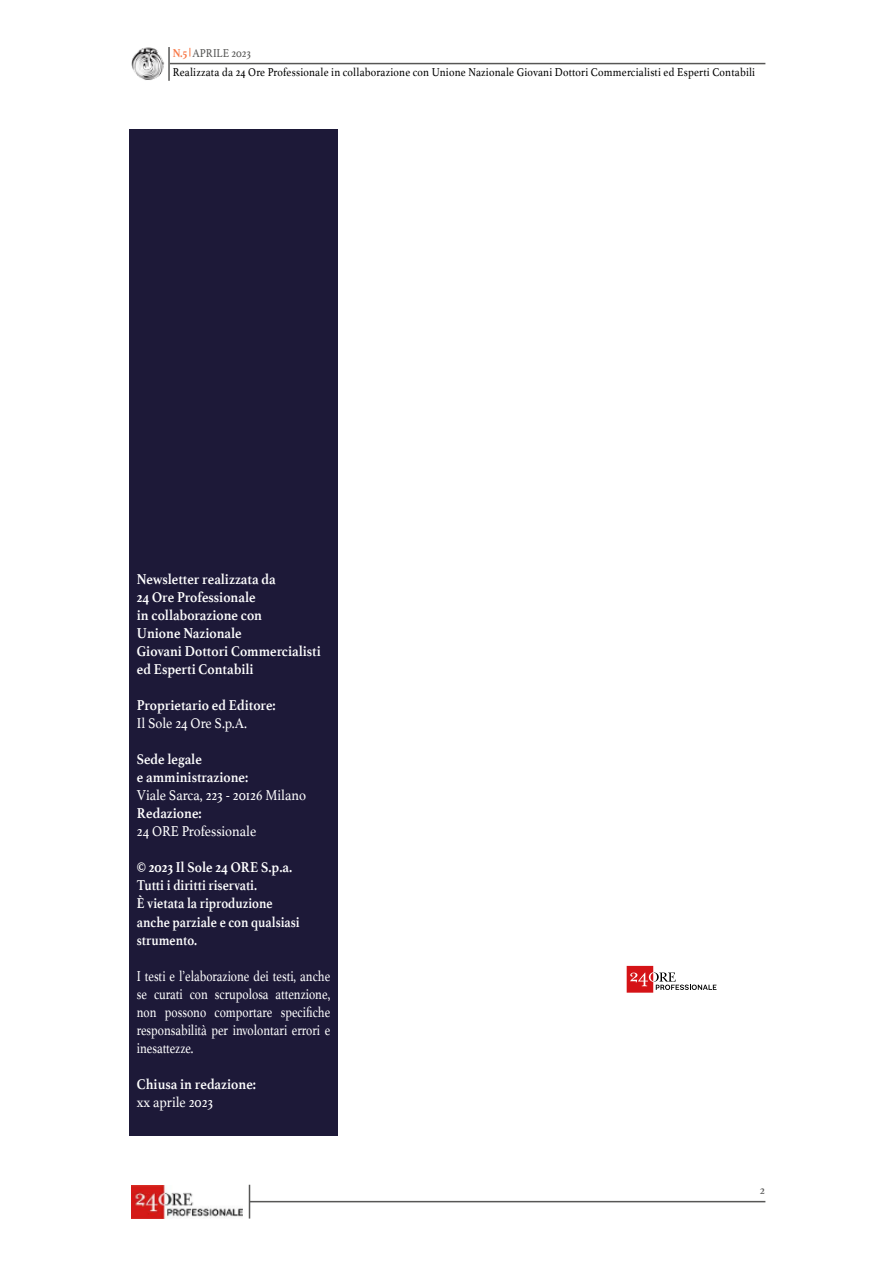
<style>
.page{position:relative;width:893px;height:1263px;background:#fff}
.page>*{position:absolute;margin:0;border:0;box-sizing:border-box;transform-origin:0 0}
.t1{font:700 15px/18px "Athelas";color:#fff;scale:.9 1}
.t2{font:15px/18px "Athelas";color:#fff;text-align:justify;scale:.8 1}
.t3{font:15px "Athelas";color:#fff;scale:.9 1}
.t4{font:12px "Athelas";letter-spacing:.02em;color:#000;scale:.88 1}
.t5{font:12px "Athelas";color:#575756;scale:.9 1}
.t6{font:12px "Athelas";color:#575756}
.s1{font-weight:700;color:#f87847}
</style>
<div class="page">
<img style="left:131px;top:47px;width:34px;height:33px;border-radius:17px">
<div style="left:131px;top:46px;width:34px;height:35px;border:1px solid #fff;border-radius:50%"></div>
<hr style="left:168px;top:47px;width:2px;height:34px;background:#575756">
<hr style="left:170px;top:63px;width:595px;height:1px;background:#575756">
<hr style="left:250px;top:1201px;width:515px;height:1px;background:#575756">
<hr style="left:249px;top:1185px;width:1px;height:33px;background:#575756">
<img style="left:132px;top:1185px;width:111px;height:33px">
<div style="left:129px;top:129px;width:209px;height:1006px;background:#1d1938"></div>
<svg style="left:627px;top:966px;width:89px;height:27px"></svg>
<p class="t5" style="left:173px;top:43px;width:88px"><span class="s1">N.5</span> APRILE 2023</p>
<p class="t4" style="left:173px;top:63px;width:663px">Realizzata da 24 Ore Professionale in collaborazione con Unione Nazionale Giovani Dottori Commercialisti ed Esperti Contabili</p>
<p class="t1" style="left:137px;top:570px;width:206px">Newsletter realizzata da<br>24 Ore Professionale<br>in collaborazione con<br>Unione Nazionale<br>Giovani Dottori Commercialisti ed Esperti Contabili</p>
<p class="t1" style="left:137px;top:696px;width:156px">Proprietario ed Editore:</p>
<p class="t3" style="left:137px;top:712px;width:124px">Il Sole 24 Ore S.p.A.</p>
<p class="t1" style="left:137px;top:750px;width:125px">Sede legale<br>e amministrazione:</p>
<p class="t3" style="left:137px;top:784px;width:189px">Viale Sarca, 223 - 20126 Milano</p>
<p class="t1" style="left:137px;top:804px;width:74px">Redazione:</p>
<p class="t3" style="left:137px;top:820px;width:134px">24 ORE Professionale</p>
<p class="t1" style="left:137px;top:858px;width:182px">© 2023 Il Sole 24 ORE S.p.a.<br>Tutti i diritti riservati.<br>È vietata la riproduzione anche parziale e con qualsiasi strumento.</p>
<p class="t2" style="left:137px;top:966px;width:243px">I testi e l’elaborazione dei testi, anche se curati con scrupolosa attenzione, non possono comportare specifiche responsabilità per involontari errori e inesattezze.</p>
<p class="t1" style="left:137px;top:1074px;width:134px">Chiusa in redazione:</p>
<p class="t3" style="left:137px;top:1090px;width:86px">xx aprile 2023</p>
<p class="t6" style="left:760px;top:1180px;width:7px">2</p>
</div>
